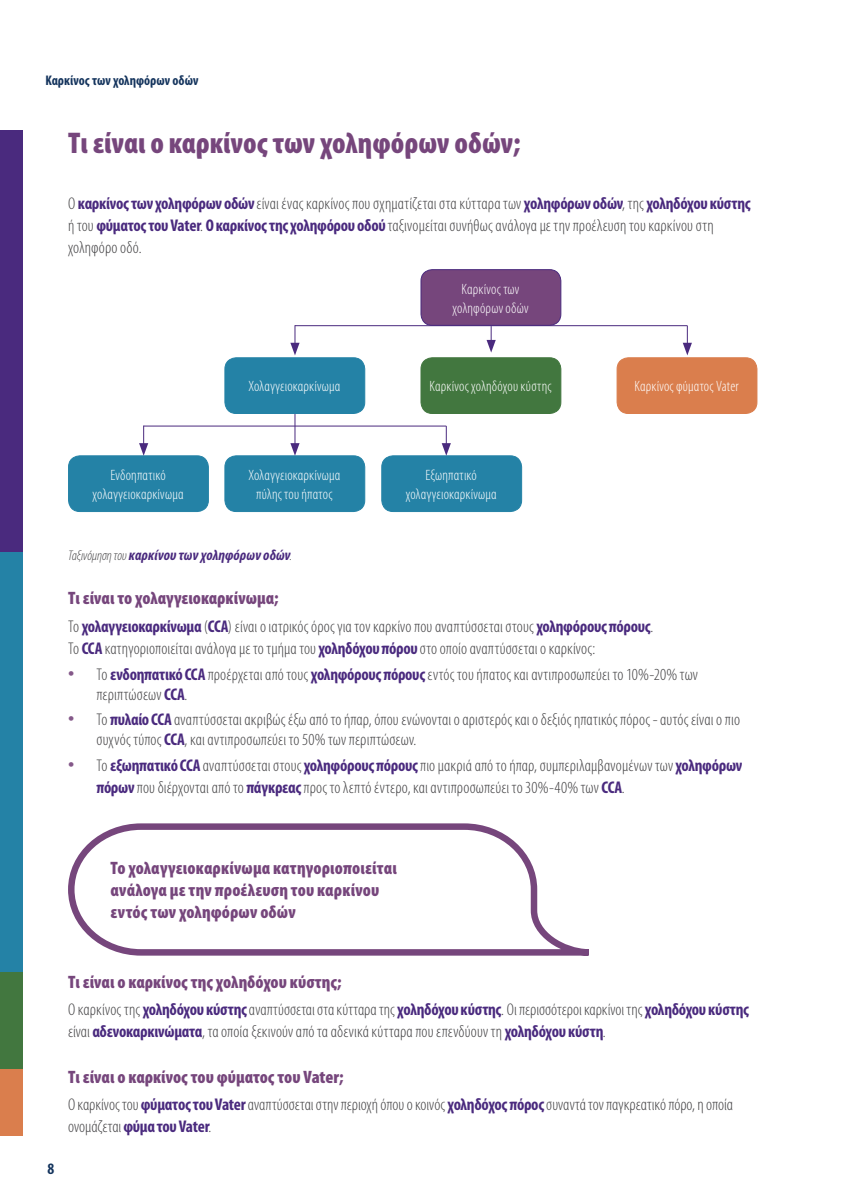
<style>
.page{position:relative;width:842px;height:1191px;background:#fff}
.page>*{position:absolute;margin:0;border:0;box-sizing:border-box;transform-origin:0 0}
.t1{font:900 condensed 30px "Myriad Pro";color:#76467c}
.t2{font:900 condensed 18px/22px "Myriad Pro";color:#76467c}
.t3{font:300 condensed 17px/22px "Myriad Pro";letter-spacing:.01em;color:#434244}
.t4{font:700 condensed 16px "Myriad Pro";color:#14345d}
.t5{font:300 condensed 15px/19px "Myriad Pro";letter-spacing:.015em;color:#fff;text-align:center}
.t6{font:italic 700 condensed 15px "Myriad Pro";letter-spacing:.005em;color:#4a2a7e}
.t7{font:700 condensed 14px "Myriad Pro";color:#14345d}
.s1{font-weight:700;color:#4a2a7e}
.s2{font-weight:300;font-size:14px;color:#434244}
.s3{font-size:26px;color:#845889}
</style>
<div class="page">
<div style="left:0;top:130px;width:23px;height:902px;background:#2482a6"></div>
<div style="left:0;top:130px;width:23px;height:422px;background:#4a2a7e"></div>
<div style="left:69px;top:456px;width:139px;height:55px;background:#2482a6;border-radius:11px"></div>
<div style="left:68px;top:455px;width:141px;height:57px;border:1px solid #2482a6;border-radius:11px"></div>
<div style="left:225px;top:456px;width:140px;height:55px;background:#2482a6;border-radius:11px"></div>
<div style="left:224px;top:455px;width:141px;height:57px;border:1px solid #2482a6;border-radius:11px"></div>
<div style="left:225px;top:358px;width:140px;height:55px;background:#2482a6;border-radius:11px"></div>
<div style="left:224px;top:357px;width:141px;height:57px;border:1px solid #2482a6;border-radius:11px"></div>
<div style="left:421px;top:358px;width:140px;height:55px;background:#42773f;border-radius:11px"></div>
<div style="left:420px;top:357px;width:141px;height:57px;border:1px solid #42773f;border-radius:11px"></div>
<div style="left:421px;top:270px;width:140px;height:55px;background:#76467c;border-radius:11px"></div>
<div style="left:420px;top:269px;width:141px;height:57px;border:1px solid #4a2a7e;border-radius:11px"></div>
<div style="left:617px;top:358px;width:140px;height:55px;background:#da7e4d;border-radius:11px"></div>
<div style="left:617px;top:357px;width:140px;height:57px;border:1px solid #da7e4d;border-radius:11px"></div>
<div style="left:382px;top:456px;width:140px;height:55px;background:#2482a6;border-radius:11px"></div>
<div style="left:381px;top:455px;width:141px;height:57px;border:1px solid #2482a6;border-radius:11px"></div>
<svg style="left:68px;top:823px;width:521px;height:133px"></svg>
<svg style="left:486px;top:326px;width:10px;height:26px"></svg>
<hr style="left:294px;top:414px;width:1px;height:32px;background:#4a2a7e">
<svg style="left:290px;top:443px;width:10px;height:13px"></svg>
<svg style="left:683px;top:326px;width:9px;height:29px"></svg>
<svg style="left:442px;top:426px;width:9px;height:30px"></svg>
<svg style="left:290px;top:325px;width:10px;height:30px"></svg>
<svg style="left:139px;top:425px;width:9px;height:31px"></svg>
<hr style="left:295px;top:325px;width:392px;height:1px;background:#4a2a7e">
<hr style="left:144px;top:425px;width:302px;height:1px;background:#4a2a7e">
<div style="left:0;top:972px;width:23px;height:99px;background:#42773f"></div>
<div style="left:0;top:1069px;width:23px;height:66px;background:#da7e4d"></div>
<p class="t7" style="left:45px;top:72px;width:155px">Καρκίνος των χοληφόρων οδών</p>
<h1 class="t1" style="left:68px;top:124px;width:454px">Τι είναι ο καρκίνος των χοληφόρων οδών;</h1>
<p class="t3" style="left:68px;top:192px;width:684px">O <span class="s1">καρκίνος των χοληφόρων οδών</span> είναι ένας καρκίνος που σχηματίζεται στα κύτταρα των <span class="s1">χοληφόρων οδών</span>, της <span class="s1">χοληδόχου κύστης </span>ή του <span class="s1">φύματος του Vater</span>. <span class="s1">Ο καρκίνος της χοληφόρου οδού</span> ταξινομείται συνήθως ανάλογα με την προέλευση του καρκίνου στη χοληφόρο οδό.</p>
<p class="t5" style="left:452px;top:279px;width:78px">Καρκίνος των χοληφόρων οδών</p>
<p class="t5" style="left:248px;top:377px;width:94px">Χολαγγειοκαρκίνωμα</p>
<p class="t5" style="left:429px;top:377px;width:124px">Καρκίνος χοληδόχου κύστης</p>
<p class="t5" style="left:93px;top:465px;width:92px">Ενδοηπατικό χολαγγειοκαρκίνωμα</p>
<p class="t5" style="left:248px;top:465px;width:94px">Χολαγγειοκαρκίνωμα πύλης του ήπατος</p>
<p class="t5" style="left:406px;top:465px;width:92px">Εξωηπατικό χολαγγειοκαρκίνωμα</p>
<p class="t5" style="left:634px;top:377px;width:106px">Καρκίνος φύματος Vater</p>
<p class="t6" style="left:68px;top:545px;width:226px"><span class="s2">Ταξινόμηση του</span> καρκίνου των χοληφόρων οδών<span class="s2">.</span></p>
<p class="t2" style="left:68px;top:587px;width:212px">Τι είναι το χολαγγειοκαρκίνωμα;</p>
<p class="t3" style="left:68px;top:615px;width:587px">Το <span class="s1">χολαγγειοκαρκίνωμα</span> (<span class="s1">CCA</span>) είναι ο ιατρικός όρος για τον καρκίνο που αναπτύσσεται στους <span class="s1">χοληφόρους πόρους</span>.<br>Το <span class="s1">CCA</span> κατηγοριοποιείται ανάλογα με το τμήμα του <span class="s1">χοληδόχου πόρου</span> στο οποίο αναπτύσσεται ο καρκίνος:</p>
<p class="t3" style="left:96px;top:664px;width:603px;line-height:20px;text-indent:-28px"><span class="s3">•</span> Το <span class="s1">ενδοηπατικό CCA</span> προέρχεται από τους <span class="s1">χοληφόρους πόρους</span> εντός του ήπατος και αντιπροσωπεύει το 10%-20% των περιπτώσεων <span class="s1">CCΑ</span>.</p>
<p class="t3" style="left:96px;top:709px;width:645px;line-height:20px;text-indent:-28px"><span class="s3">•</span> Το <span class="s1">πυλαίο CCA</span> αναπτύσσεται ακριβώς έξω από το ήπαρ, όπου ενώνονται ο αριστερός και ο δεξιός ηπατικός πόρος - αυτός είναι ο πιο συχνός τύπος <span class="s1">CCA</span>, και αντιπροσωπεύει το 50% των περιπτώσεων.</p>
<p class="t3" style="left:96px;top:754px;width:648px;text-indent:-28px"><span class="s3">•</span> Το <span class="s1">εξωηπατικό CCA</span> αναπτύσσεται στους <span class="s1">χοληφόρους πόρους</span> πιο μακριά από το ήπαρ, συμπεριλαμβανομένων των <span class="s1">χοληφόρων πόρων</span> που διέρχονται από το <span class="s1">πάγκρεας</span> προς το λεπτό έντερο, και αντιπροσωπεύει το 30%-40% των <span class="s1">CCA</span>.</p>
<p class="t2" style="left:111px;top:856px;width:288px">Το χολαγγειοκαρκίνωμα κατηγοριοποιείται ανάλογα με την προέλευση του καρκίνου εντός των χοληφόρων οδών</p>
<p class="t4" style="left:48px;top:1159px;width:8px">8</p>
<p class="t2" style="left:68px;top:970px;width:275px">Τι είναι ο καρκίνος της χοληδόχου κύστης;</p>
<p class="t3" style="left:68px;top:998px;width:683px">Ο καρκίνος της <span class="s1">χοληδόχου κύστης</span> αναπτύσσεται στα κύτταρα της <span class="s1">χοληδόχου κύστης</span>. Οι περισσότεροι καρκίνοι της <span class="s1">χοληδόχου κύστης </span>είναι <span class="s1">αδενοκαρκινώματα</span>, τα οποία ξεκινούν από τα αδενικά κύτταρα που επενδύουν τη <span class="s1">χοληδόχου κύστη</span>.</p>
<p class="t2" style="left:68px;top:1065px;width:277px">Τι είναι ο καρκίνος του φύματος του Vater;</p>
<p class="t3" style="left:68px;top:1093px;width:666px">Ο καρκίνος του <span class="s1">φύματος του Vater</span> αναπτύσσεται στην περιοχή όπου ο κοινός <span class="s1">χοληδόχος πόρος</span> συναντά τον παγκρεατικό πόρο, η οποία ονομάζεται <span class="s1">φύμα του Vater</span>.</p>
</div>
